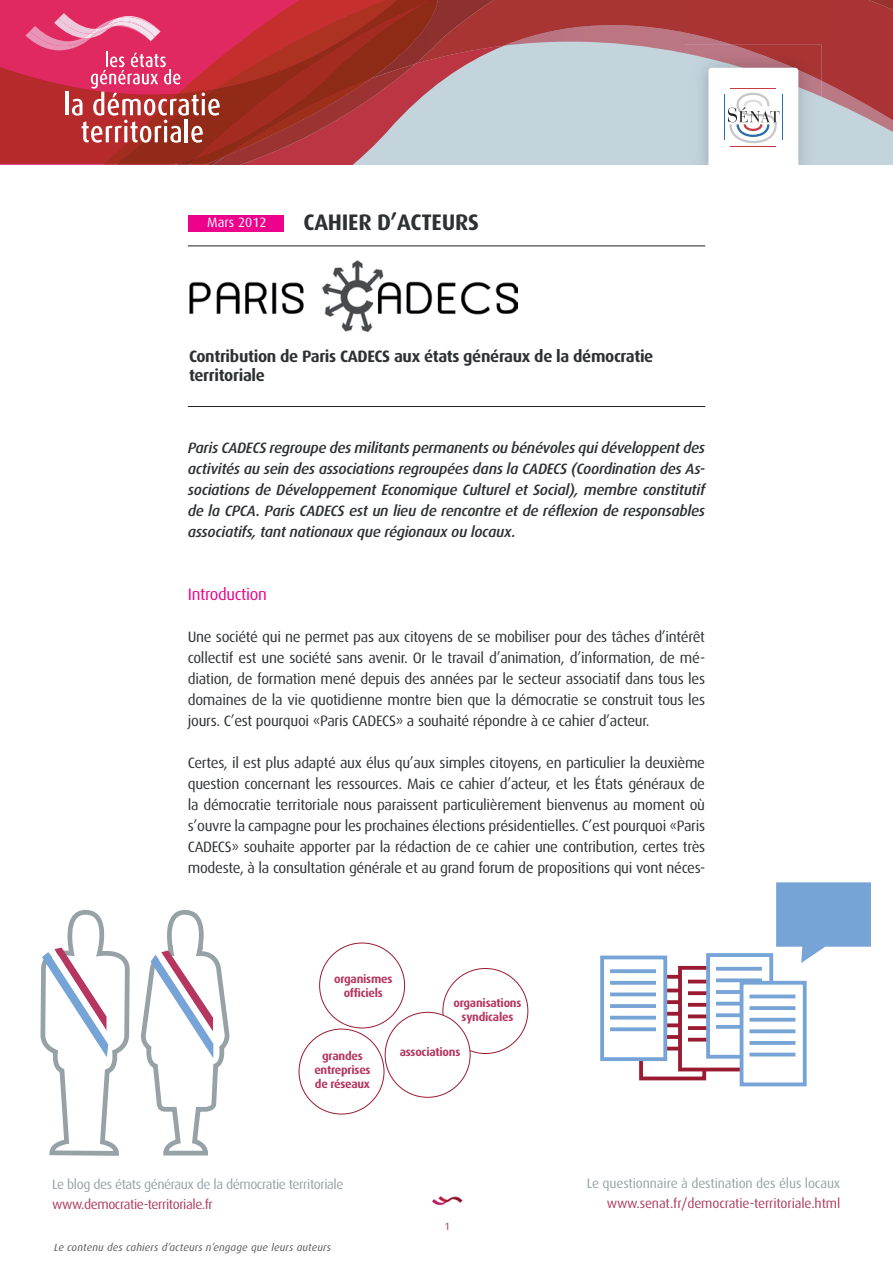
<style>
.page{position:relative;width:893px;height:1263px;background:#fff}
.page>*{position:absolute;margin:0;border:0;box-sizing:border-box;transform-origin:0 0}
.t1{font:700 22.5px "Dax OT";letter-spacing:-.01em;color:#2e3133}
.t2{font:700 16.5px "Dax OT";letter-spacing:-.02em;color:#2e3133}
.t3{font:16.5px "Dax OT";letter-spacing:-.02em;color:#ed028c}
.t4{font:15px/21px "Dax OT";letter-spacing:-.02em;color:#2e3133;text-align:justify}
.t5{font:italic 500 15px/21px "Dax OT";letter-spacing:-.02em;color:#2e3133;text-align:justify}
.t6{font:13.5px "Dax OT";letter-spacing:-.015em;color:#af3c5e}
.t7{font:13.5px "Dax OT";letter-spacing:-.03em;color:#96a2a6}
.t8{font:13.5px "Dax OT";letter-spacing:-.01em;color:#96a2a6}
.t9{font:13.5px "Dax OT";color:#fff}
.t10{font:700 11.7px/14.1px "Dax OT";letter-spacing:-.02em;color:#b5365f;text-align:center}
.t11{font:italic 10.5px "Dax OT";letter-spacing:.02em;color:#57585a}
.t12{font:10.5px "Dax OT";color:#af3c5e}
</style>
<div class="page">
<img style="left:432px;top:1195px;width:31px;height:11px">
<svg style="left:0;top:0;width:893px;height:165px;background:#be6f77"></svg>
<hr style="left:730px;top:88px;width:46px;height:1px;background:#c53d42">
<hr style="left:730px;top:146px;width:46px;height:1px;background:#c53d42">
<hr style="left:782px;top:94px;width:1px;height:46px;background:#2b6ea7">
<hr style="left:724px;top:94px;width:1px;height:46px;background:#2b6ea7">
<div style="left:188px;top:215px;width:96px;height:16px;background:#ed028c"></div>
<svg style="left:141px;top:910px;width:89px;height:246px"></svg>
<svg style="left:40px;top:910px;width:90px;height:246px"></svg>
<svg style="left:776px;top:882px;width:95px;height:81px"></svg>
<div style="left:639px;top:975px;width:67px;height:105px;background:#fff;border:4px solid #9a1b31"></div>
<svg style="left:667px;top:988px;width:11px;height:4px"></svg>
<svg style="left:667px;top:1000px;width:11px;height:4px"></svg>
<svg style="left:667px;top:1012px;width:11px;height:4px"></svg>
<svg style="left:667px;top:1023px;width:11px;height:4px"></svg>
<svg style="left:667px;top:1035px;width:11px;height:4px"></svg>
<hr style="left:649px;top:1047px;width:46px;height:3px;background:#9a1b31">
<div style="left:678px;top:966px;width:67px;height:105px;background:#fff;border:4px solid #9a1b31"></div>
<hr style="left:688px;top:980px;width:46px;height:3px;background:#9a1b31">
<svg style="left:688px;top:991px;width:18px;height:4px"></svg>
<svg style="left:688px;top:1003px;width:18px;height:4px"></svg>
<svg style="left:688px;top:1014px;width:18px;height:4px"></svg>
<svg style="left:688px;top:1026px;width:18px;height:4px"></svg>
<hr style="left:688px;top:1038px;width:46px;height:3px;background:#9a1b31">
<div style="left:600px;top:955px;width:67px;height:106px;background:#fff;border:4px solid #77a4d6"></div>
<svg style="left:610px;top:969px;width:46px;height:4px"></svg>
<svg style="left:610px;top:981px;width:46px;height:4px"></svg>
<svg style="left:610px;top:992px;width:46px;height:4px"></svg>
<svg style="left:610px;top:1004px;width:46px;height:4px"></svg>
<hr style="left:610px;top:1016px;width:46px;height:3px;background:#77a4d6">
<svg style="left:610px;top:1027px;width:46px;height:4px"></svg>
<div style="left:706px;top:953px;width:67px;height:106px;background:#fff;border:4px solid #77a4d6"></div>
<svg style="left:716px;top:967px;width:46px;height:4px"></svg>
<svg style="left:716px;top:978px;width:46px;height:4px"></svg>
<hr style="left:716px;top:990px;width:46px;height:4px;background:#77a4d6">
<hr style="left:716px;top:1002px;width:46px;height:3px;background:#77a4d6">
<svg style="left:716px;top:1013px;width:24px;height:4px"></svg>
<svg style="left:716px;top:1025px;width:24px;height:4px"></svg>
<div style="left:740px;top:981px;width:67px;height:105px;background:#fff;border:4px solid #77a4d6"></div>
<svg style="left:749px;top:994px;width:46px;height:4px"></svg>
<svg style="left:749px;top:1006px;width:46px;height:4px"></svg>
<hr style="left:749px;top:1018px;width:46px;height:3px;background:#77a4d6">
<svg style="left:749px;top:1029px;width:46px;height:4px"></svg>
<svg style="left:749px;top:1041px;width:46px;height:4px"></svg>
<hr style="left:749px;top:1053px;width:46px;height:3px;background:#77a4d6">
<hr style="left:188px;top:246px;width:517px;height:1px;background:#231f20">
<hr style="left:188px;top:406px;width:517px;height:1px;background:#231f20">
<img style="left:189px;top:260px;width:328px;height:72px">
<p class="t9" style="left:207px;top:215px;width:61px">Mars 2012</p>
<h1 class="t1" style="left:303px;top:210px;width:177px">cahier d’acteurs</h1>
<p class="t2" style="left:189px;top:347px;width:161px">Contribution de Paris CADECS</p>
<p class="t2" style="left:394px;top:347px;width:261px">aux états généraux de la démocratie</p>
<p class="t2" style="left:189px;top:366px;width:77px">territoriale</p>
<p class="t5" style="left:188px;top:437px;width:519px">Paris CADECS regroupe des militants permanents ou bénévoles qui développent des activités au sein des associations regroupées dans la CADECS (Coordination des As&shy;sociations de Développement Economique Culturel et Social), membre constitutif de la CPCA. Paris CADECS est un lieu de rencontre et de réflexion de responsables associatifs, tant nationaux que régionaux ou locaux.</p>
<p class="t3" style="left:188px;top:585px;width:81px">Introduction</p>
<p class="t4" style="left:188px;top:626px;width:519px">Une société qui ne permet pas aux citoyens de se mobiliser pour des tâches d’intérêt collectif est une société sans avenir. Or le travail d’animation, d’information, de mé&shy;diation, de formation mené depuis des années par le secteur associatif dans tous les domaines de la vie quotidienne montre bien que la démocratie se construit tous les jours. C’est pourquoi «Paris CADECS» a souhaité répondre à ce cahier d’acteur.</p>
<p class="t4" style="left:188px;top:752px;width:519px">Certes, il est plus adapté aux élus qu’aux simples citoyens, en particulier la deuxième question concernant les ressources. Mais ce cahier d’acteur, et les États généraux de la démocratie territoriale nous paraissent particulièrement bienvenus au moment où s’ouvre la campagne pour les prochaines élections présidentielles. C’est pourquoi «Paris CADECS» souhaite apporter par la rédaction de ce cahier une contribution, certes très modeste, à la consultation générale et au grand forum de propositions qui vont néces-</p>
<p class="t10" style="left:334px;top:972px;width:60px">organismes officiels</p>
<p class="t10" style="left:453px;top:996px;width:70px">organisations syndicales</p>
<p class="t10" style="left:314px;top:1049px;width:58px">grandes entreprises de réseaux</p>
<p class="t10" style="left:400px;top:1045px;width:62px">associations</p>
<p class="t7" style="left:52px;top:1177px;width:293px">Le blog des états généraux de la démocratie territoriale</p>
<p class="t6" style="left:52px;top:1197px;width:162px">www.democratie-territoriale.fr</p>
<p class="t11" style="left:54px;top:1242px;width:279px">Le contenu des cahiers d’acteurs n’engage que leurs auteurs</p>
<p class="t12" style="left:444px;top:1221px;width:7px">1</p>
<p class="t8" style="left:587px;top:1176px;width:255px">Le questionnaire à destination des élus locaux</p>
<p class="t6" style="left:607px;top:1196px;width:235px">www.senat.fr/democratie-territoriale.html</p>
</div>
